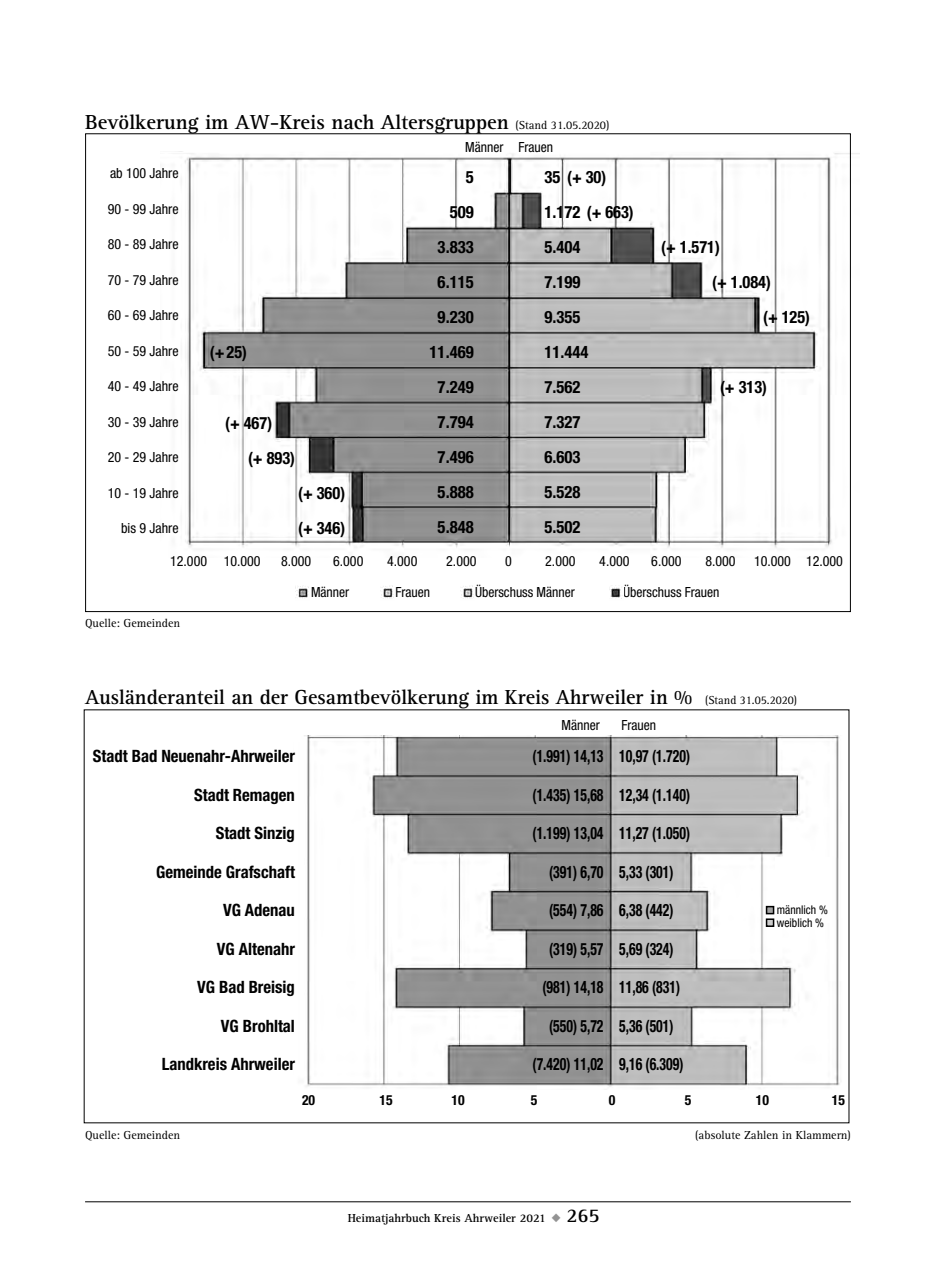
<style>
.page{position:relative;width:936px;height:1276px;background:#fff}
.page>*{position:absolute;margin:0;border:0;box-sizing:border-box;transform-origin:0 0}
.t1{font:700 21px "AT Rotis Serif";color:#000}
.t2{font:700 condensed 17px/35px "Helvetica Neue";color:#000}
.t3{font:700 condensed 17px "Helvetica Neue";color:#000;scale:.81 1}
.t4{font:700 condensed 17px/35px "Helvetica Neue";color:#000;scale:.96 1}
.t5{font:condensed 14px "Helvetica Neue";color:#000}
.t6{font:700 condensed 14px "Helvetica Neue";color:#000}
.t7{font:12px "AT Rotis Serif";color:#000}
.t8{font:700 12px "AT Rotis Serif";color:#000}
.t9{font:condensed 12px/12.6px "Helvetica Neue";color:#000}
.s1{font-weight:400;font-size:12px}
.s2{color:#939393}
.s3{font-size:20px}
</style>
<div class="page">
<hr style="left:85px;top:1201px;width:765px;height:1px;background:#000">
<img style="left:304px;top:735px;width:536px;height:352px">
<img style="left:178px;top:151px;width:681px;height:406px">
<div style="left:775px;top:857px;width:55px;height:65px;background:#fff"></div>
<img style="left:295px;top:586px;width:14px;height:12px">
<img style="left:380px;top:585px;width:14px;height:14px">
<img style="left:460px;top:585px;width:14px;height:14px">
<img style="left:609px;top:585px;width:13px;height:14px">
<div style="left:766px;top:906px;width:7px;height:7px;background:#a3a3a3"></div>
<div style="left:765px;top:906px;width:9px;height:8px;border:2px solid #000"></div>
<div style="left:766px;top:919px;width:7px;height:7px;background:#cbcbcb"></div>
<div style="left:765px;top:918px;width:9px;height:9px;border:2px solid #000"></div>
<h1 class="t1" style="left:85px;top:110px;width:525px">Bevölkerung im AW-Kreis nach Altersgruppen <span class="s1">(Stand 31.05.2020)</span></h1>
<p class="t5" style="left:465px;top:139px;width:89px">Männer Frauen</p>
<p class="t5" style="left:110px;top:165px;width:70px">ab 100 Jahre</p>
<p class="t5" style="left:108px;top:201px;width:72px">90 - 99 Jahre</p>
<p class="t5" style="left:108px;top:236px;width:72px">80 - 89 Jahre</p>
<p class="t5" style="left:108px;top:272px;width:72px">70 - 79 Jahre</p>
<p class="t5" style="left:108px;top:307px;width:72px">60 - 69 Jahre</p>
<p class="t5" style="left:108px;top:343px;width:72px">50 - 59 Jahre</p>
<p class="t5" style="left:108px;top:378px;width:72px">40 - 49 Jahre</p>
<p class="t5" style="left:108px;top:414px;width:72px">30 - 39 Jahre</p>
<p class="t5" style="left:108px;top:449px;width:72px">20 - 29 Jahre</p>
<p class="t5" style="left:108px;top:485px;width:72px">10 - 19 Jahre</p>
<p class="t5" style="left:121px;top:520px;width:59px">bis 9 Jahre</p>
<p class="t5" style="left:170px;top:553px;width:92px">12.000 10.000</p>
<p class="t5" style="left:281px;top:553px;width:32px">8.000</p>
<p class="t5" style="left:333px;top:553px;width:32px">6.000</p>
<p class="t5" style="left:387px;top:553px;width:32px">4.000</p>
<p class="t5" style="left:446px;top:553px;width:32px">2.000</p>
<p class="t5" style="left:505px;top:553px;width:8px">0</p>
<p class="t5" style="left:545px;top:553px;width:32px">2.000</p>
<p class="t5" style="left:599px;top:553px;width:32px">4.000</p>
<p class="t5" style="left:651px;top:553px;width:32px">6.000</p>
<p class="t5" style="left:705px;top:553px;width:32px">8.000</p>
<p class="t5" style="left:754px;top:553px;width:90px">10.000 12.000</p>
<p class="t2" style="left:544px;top:160px;width:91px">35 (+ 30)<br>1.172 (+ 663)<br>5.404<br>7.199<br>9.355<br>11.444<br>7.562<br>7.327<br>6.603<br>5.528<br>5.502</p>
<p class="t2" style="left:437px;top:160px;width:37px;text-align:right">5<br>509<br>3.833<br>6.115<br>9.230</p>
<p class="t4" style="left:661px;top:230px;width:63px">(+ 1.571)</p>
<p class="t4" style="left:712px;top:265px;width:63px">(+ 1.084)</p>
<p class="t4" style="left:763px;top:300px;width:50px">(+ 125)</p>
<p class="t4" style="left:210px;top:335px;width:40px">(+ 25)</p>
<p class="t2" style="left:429px;top:335px;width:45px;text-align:center">11.469<br>7.249<br>7.794<br>7.496<br>5.888<br>5.848</p>
<p class="t4" style="left:720px;top:370px;width:50px">(+ 313)</p>
<p class="t4" style="left:248px;top:405px;width:50px;text-indent:-23px">(+ 467)<br>(+ 893)</p>
<p class="t4" style="left:298px;top:475px;width:50px">(+ 360) (+ 346)</p>
<p class="t7" style="left:85px;top:616px;width:96px">Quelle: Gemeinden</p>
<p class="t5" style="left:311px;top:584px;width:40px">Männer</p>
<p class="t5" style="left:395px;top:584px;width:36px">Frauen</p>
<p class="t5" style="left:475px;top:584px;width:101px">Überschuss Männer</p>
<p class="t5" style="left:623px;top:584px;width:98px">Überschuss Frauen</p>
<h1 class="t1" style="left:85px;top:684px;width:713px">Ausländeranteil an der Gesamtbevölkerung im Kreis Ahrweiler in % <span class="s1">(Stand 31.05.2020)</span></h1>
<p class="t2" style="left:93px;top:738px;width:204px">Stadt Bad Neuenahr-Ahrweiler</p>
<p class="t2" style="left:194px;top:777px;width:102px">Stadt Remagen</p>
<p class="t2" style="left:216px;top:815px;width:81px">Stadt Sinzig</p>
<p class="t2" style="left:156px;top:854px;width:140px">Gemeinde Grafschaft</p>
<p class="t2" style="left:223px;top:892px;width:73px">VG Adenau</p>
<p class="t2" style="left:217px;top:931px;width:80px">VG Altenahr</p>
<p class="t2" style="left:197px;top:969px;width:99px">VG Bad Breisig</p>
<p class="t2" style="left:221px;top:1008px;width:75px">VG Brohltal</p>
<p class="t2" style="left:162px;top:1046px;width:135px">Landkreis Ahrweiler</p>
<p class="t5" style="left:561px;top:717px;width:40px">Männer</p>
<p class="t5" style="left:621px;top:717px;width:36px">Frauen</p>
<p class="t3" style="left:532px;top:746px;width:89px">(1.991) 14,13</p>
<p class="t3" style="left:532px;top:784px;width:89px">(1.435) 15,68</p>
<p class="t3" style="left:532px;top:823px;width:89px">(1.199) 13,04</p>
<p class="t3" style="left:549px;top:861px;width:69px">(391) 6,70</p>
<p class="t3" style="left:549px;top:900px;width:69px">(554) 7,86</p>
<p class="t3" style="left:549px;top:938px;width:69px">(319) 5,57</p>
<p class="t3" style="left:542px;top:977px;width:77px">(981) 14,18</p>
<p class="t3" style="left:549px;top:1015px;width:69px">(550) 5,72</p>
<p class="t3" style="left:532px;top:1054px;width:89px">(7.420) 11,02</p>
<p class="t3" style="left:619px;top:746px;width:89px">10,97 (1.720)</p>
<p class="t3" style="left:619px;top:784px;width:89px">12,34 (1.140)</p>
<p class="t3" style="left:619px;top:823px;width:89px">11,27 (1.050)</p>
<p class="t3" style="left:619px;top:861px;width:69px">5,33 (301)</p>
<p class="t3" style="left:619px;top:900px;width:69px">6,38 (442)</p>
<p class="t3" style="left:619px;top:938px;width:69px">5,69 (324)</p>
<p class="t3" style="left:619px;top:977px;width:77px">11,86 (831)</p>
<p class="t3" style="left:619px;top:1015px;width:69px">5,36 (501)</p>
<p class="t3" style="left:619px;top:1054px;width:81px">9,16 (6.309)</p>
<p class="t9" style="left:776px;top:903px;width:53px">männlich % weiblich %</p>
<p class="t6" style="left:302px;top:1092px;width:15px">20</p>
<p class="t6" style="left:379px;top:1092px;width:15px">15</p>
<p class="t6" style="left:451px;top:1092px;width:15px">10</p>
<p class="t6" style="left:531px;top:1092px;width:8px">5</p>
<p class="t6" style="left:609px;top:1092px;width:8px">0</p>
<p class="t6" style="left:685px;top:1092px;width:8px">5</p>
<p class="t6" style="left:755px;top:1092px;width:15px">10</p>
<p class="t6" style="left:831px;top:1092px;width:15px">15</p>
<p class="t7" style="left:85px;top:1127px;width:96px">Quelle: Gemeinden</p>
<p class="t7" style="left:695px;top:1127px;width:157px">(absolute Zahlen in Klammern)</p>
<p class="t8" style="left:348px;top:1210px;width:253px">Heimatjahrbuch Kreis Ahrweiler 2021 <span class="s2">◆</span> <span class="s3">265</span></p>
</div>
